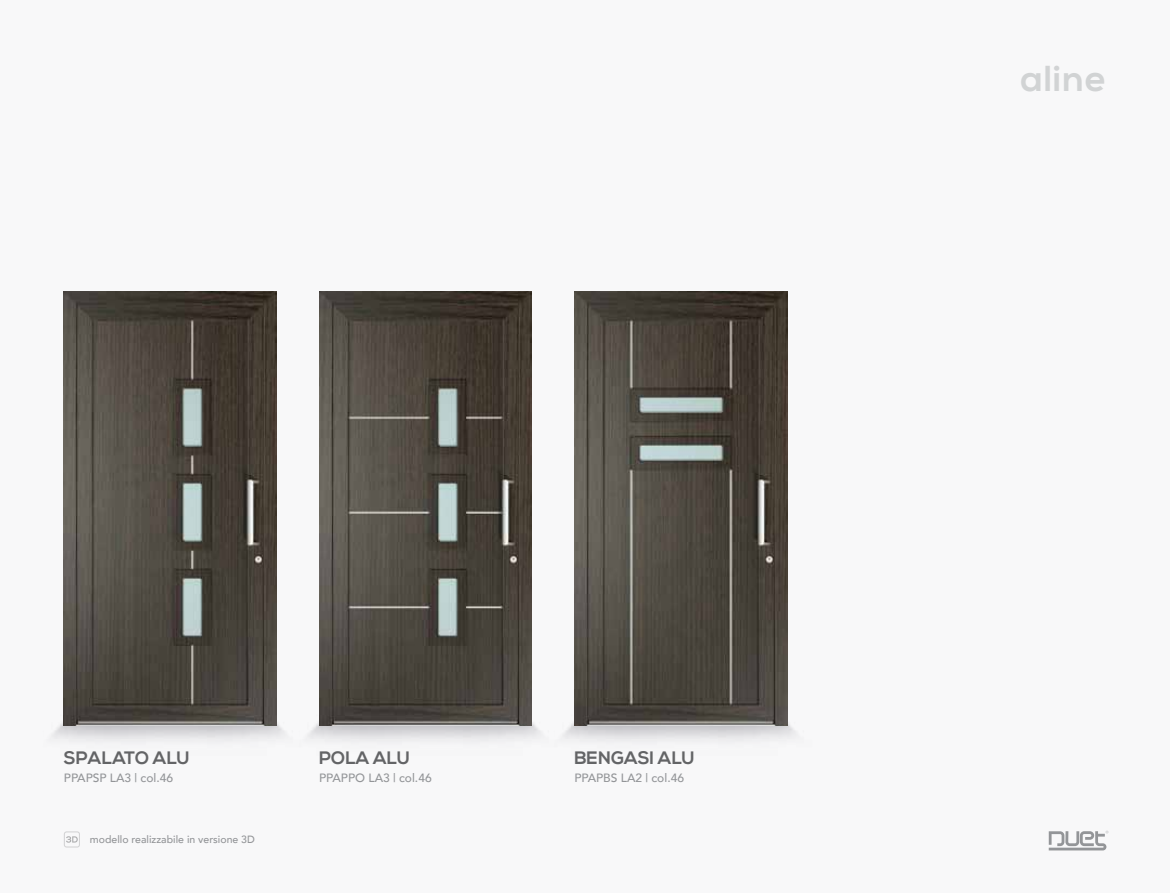
<style>
.page{position:relative;width:1170px;height:893px;background:#fff}
.page>*{position:absolute;margin:0;border:0;box-sizing:border-box;transform-origin:0 0}
.t1{font:700 36px "Nexa";letter-spacing:.03em;color:#d1d3d4}
.t2{font:700 18px "Nexa";color:#636466}
.t3{font:500 12px "Avenir";color:#939598}
.t4{font:500 10.5px "Avenir";color:#939598}
</style>
<div class="page">
<div style="left:0;top:0;width:1169px;height:893px;background:#f8f8f9"></div>
<img style="left:52px;top:291px;width:212px;height:450px">
<img style="left:264px;top:723px;width:255px;height:18px">
<img style="left:519px;top:291px;width:277px;height:450px">
<img style="left:319px;top:291px;width:213px;height:434px">
<img style="left:574px;top:291px;width:213px;height:434px">
<img style="left:64px;top:291px;width:213px;height:434px">
<svg style="left:64px;top:831px;width:16px;height:16px"></svg>
<svg style="left:1048px;top:831px;width:60px;height:19px"></svg>
<h2 class="t2" style="left:64px;top:747px;width:127px">SPALATO ALU</h2>
<p class="t3" style="left:64px;top:770px;width:111px">PPAPSP LA3 | col.46</p>
<p class="t4" style="left:90px;top:833px;width:166px">modello realizzabile in versione 3D</p>
<h2 class="t2" style="left:319px;top:747px;width:92px">POLA ALU</h2>
<p class="t3" style="left:319px;top:770px;width:114px">PPAPPO LA3 | col.46</p>
<h2 class="t2" style="left:574px;top:747px;width:122px">BENGASI ALU</h2>
<p class="t3" style="left:574px;top:770px;width:111px">PPAPBS LA2 | col.46</p>
<h1 class="t1" style="left:1020px;top:58px;width:87px">aline</h1>
</div>
